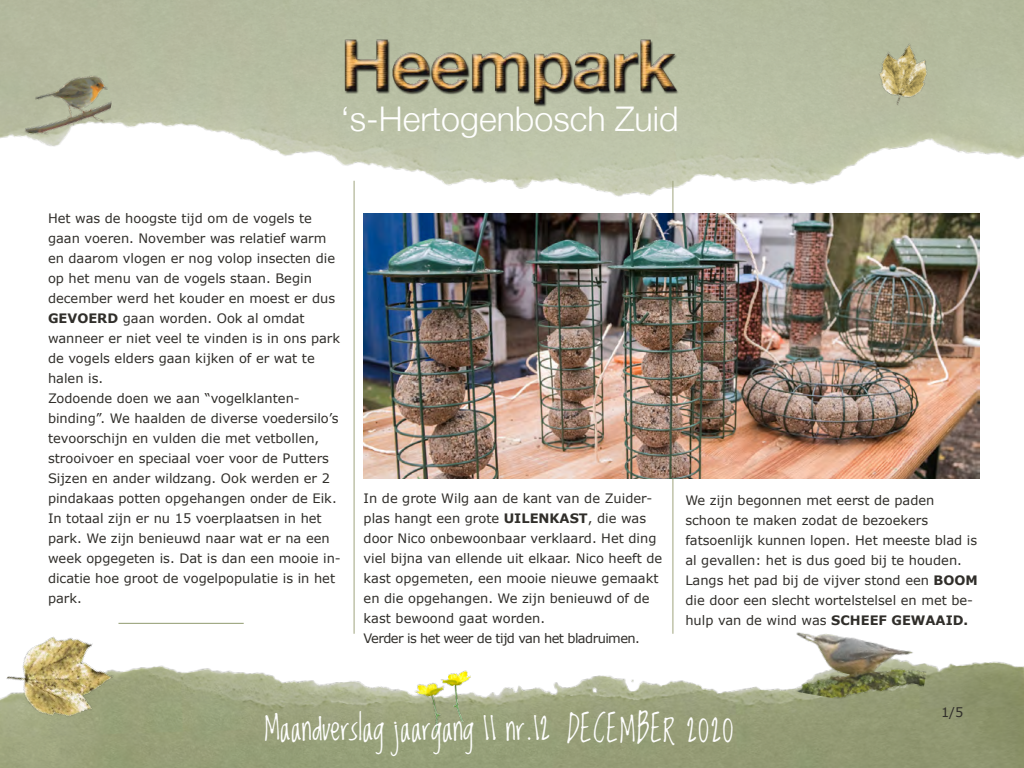
<style>
.page{position:relative;width:1024px;height:768px;background:#fff}
.page>*{position:absolute;margin:0;border:0;box-sizing:border-box;transform-origin:0 0}
.t1{font:300 34px "Helvetica Neue";color:#fffffe}
.t2{font:30px "Lovedbythe King";letter-spacing:.05em;color:#fff}
.t3{font:29.6px "Lovedbythe King";color:#fff}
.t4{font:13px/20px "Verdana";color:#302e2a}
.t5{font:13px "Verdana";letter-spacing:-.045em;color:#302e2a}
.s1{font-weight:700}
</style>
<div class="page">
<img style="left:161px;top:555px;width:863px;height:213px">
<img style="left:0;top:0;width:1024px;height:386px">
<img style="left:782px;top:617px;width:150px;height:96px">
<img style="left:0;top:622px;width:161px;height:146px">
<img style="left:855px;top:14px;width:110px;height:111px">
<hr style="left:354px;top:181px;width:1px;height:453px;background:#9fa47e">
<hr style="left:673px;top:181px;width:1px;height:453px;background:#9fa47e">
<img style="left:23px;top:50px;width:95px;height:103px">
<img style="left:322px;top:0;width:367px;height:116px">
<img style="left:433px;top:663px;width:38px;height:74px">
<img style="left:410px;top:668px;width:58px;height:81px">
<hr style="left:118px;top:623px;width:126px;height:1px;background:#919a6f">
<img style="left:364px;top:213px;width:615px;height:266px">
<h1 class="t1" style="left:340px;top:91px;width:340px">‘s-Hertogenbosch Zuid</h1>
<p class="t4" style="left:48px;top:208px;width:289px">Het was de hoogste tijd om de vogels te gaan voeren. November was relatief warm en daarom vlogen er nog volop insecten die op het menu van de vogels staan. Begin december werd het kouder en moest er dus <span class="s1">GEVOERD</span> gaan worden. Ook al omdat</p>
<p class="t4" style="left:48px;top:328px;width:294px">wanneer er niet veel te vinden is in ons park de vogels elders gaan kijken of er wat te</p>
<p class="t4" style="left:48px;top:368px;width:57px">halen is.</p>
<p class="t4" style="left:48px;top:388px;width:253px">Zodoende doen we aan “vogelklanten-</p>
<p class="t4" style="left:48px;top:408px;width:294px">binding”. We haalden de diverse voedersilo’s tevoorschijn en vulden die met vetbollen, strooivoer en speciaal voer voor de Putters Sijzen en ander wildzang. Ook werden er 2 pindakaas potten opgehangen onder de Eik.<br>In totaal zijn er nu 15 voerplaatsen in het park. We zijn benieuwd naar wat er na een week opgegeten is. Dat is dan een mooie in&shy;dicatie hoe groot de vogelpopulatie is in het park.</p>
<p class="t4" style="left:364px;top:488px;width:300px">In de grote Wilg aan de kant van de Zuider&shy;plas hangt een grote <span class="s1">UILENKAST</span>, die was door Nico onbewoonbaar verklaard. Het ding viel bijna van ellende uit elkaar. Nico heeft de kast opgemeten, een mooie nieuwe gemaakt en die opgehangen. We zijn benieuwd of de kast bewoond gaat worden.</p>
<p class="t5" style="left:364px;top:630px;width:278px">Verder is het weer de tijd van het bladruimen.</p>
<p class="t4" style="left:685px;top:490px;width:251px">We zijn begonnen met eerst de paden schoon te maken zodat de bezoekers</p>
<p class="t4" style="left:685px;top:530px;width:293px">fatsoenlijk kunnen lopen. Het meeste blad is al gevallen: het is dus goed bij te houden.</p>
<p class="t4" style="left:685px;top:570px;width:294px">Langs het pad bij de vijver stond een <span class="s1">BOOM </span>die door een slecht wortelstelsel en met be&shy;hulp van de wind was <span class="s1">SCHEEF GEWAAID.</span></p>
<p class="t3" style="left:264px;top:713px;width:288px">Maandverslag jaargang 11 nr.12</p>
<p class="t2" style="left:567px;top:714px;width:168px">DECEMBER 2020</p>
<p class="t4" style="left:941px;top:702px;width:24px">1/5</p>
</div>
